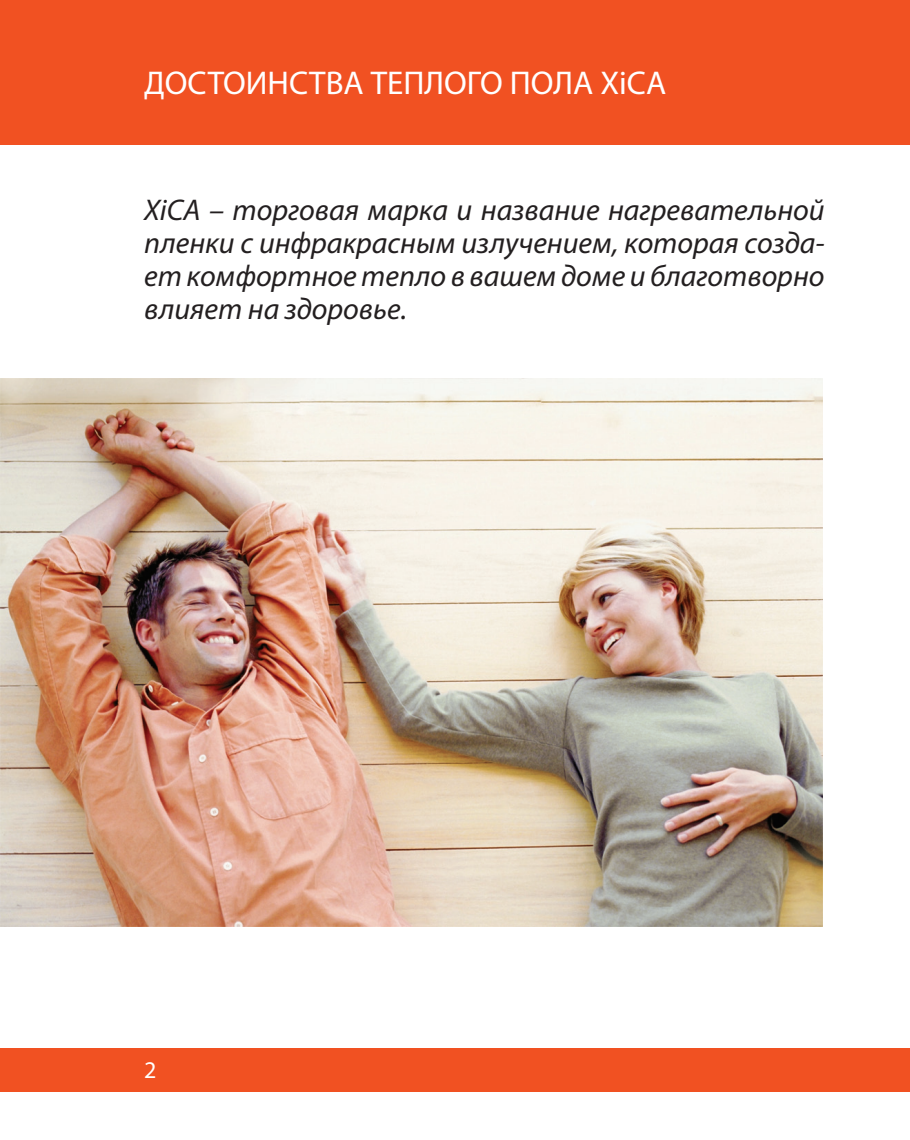
<style>
.page{position:relative;width:910px;height:1140px;background:#fff}
.page>*{position:absolute;margin:0;border:0;box-sizing:border-box;transform-origin:0 0}
.t1{font:33px "Myriad Pro";color:#fff}
.t2{font:italic 30px/33px "Myriad Pro";color:#231f20;text-align:justify}
.t3{font:24px "Myriad Pro";color:#fff}
</style>
<div class="page">
<div style="left:0;top:1048px;width:910px;height:44px;background:#f15122"></div>
<div style="left:0;top:0;width:910px;height:145px;background:#f15122"></div>
<img style="left:0;top:378px;width:822px;height:548px">
<p class="t1" style="left:144px;top:63px;width:524px">ДОСТОИНСТВА ТЕПЛОГО ПОЛА XiCA</p>
<p class="t2" style="left:144px;top:193px;width:682px">XiCA – торговая марка и название нагревательной пленки с инфракрасным излучением, которая созда&shy;ет комфортное тепло в вашем доме и благотворно влияет на здоровье.</p>
<p class="t3" style="left:144px;top:1055px;width:14px">2</p>
</div>
